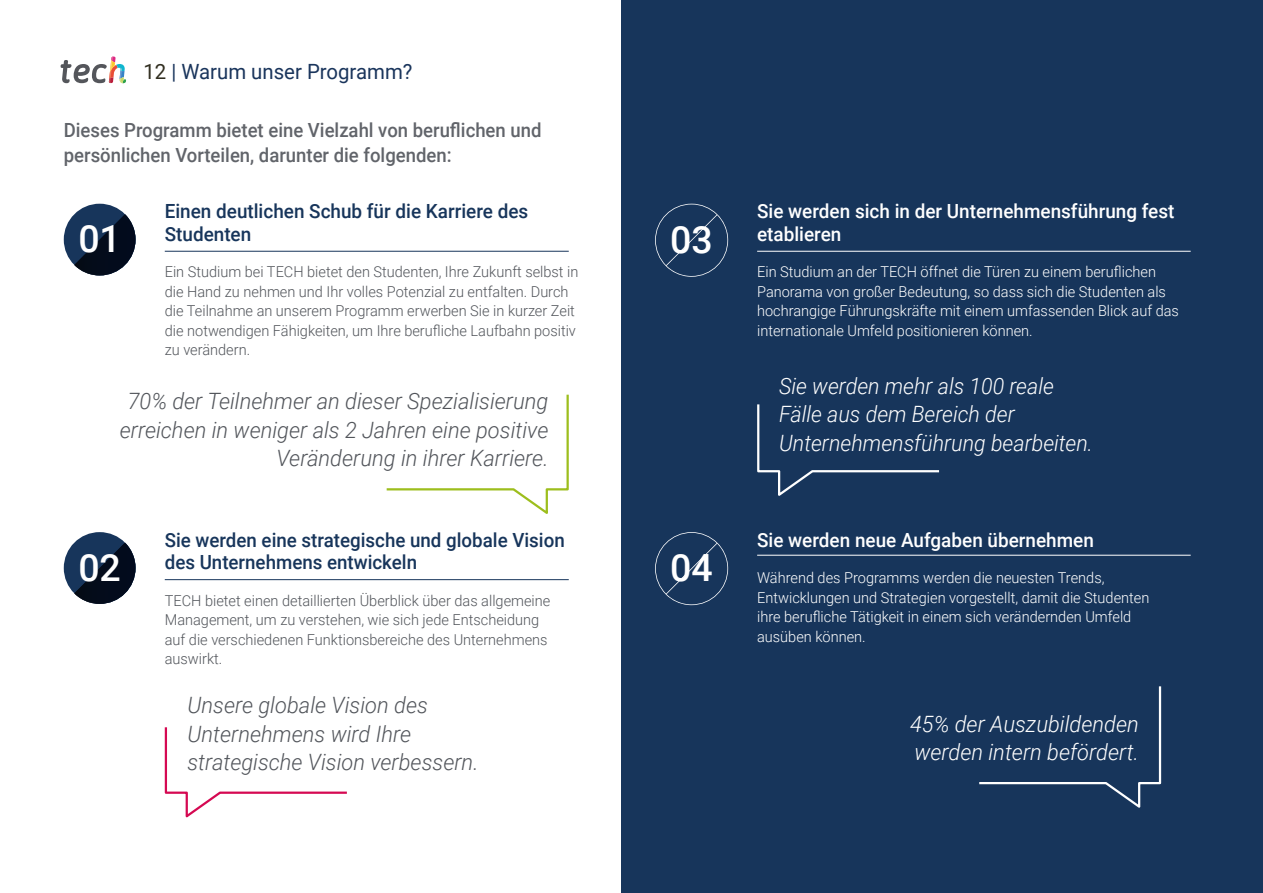
<style>
.page{position:relative;width:1263px;height:893px;background:#fff}
.page>*{position:absolute;margin:0;border:0;box-sizing:border-box;transform-origin:0 0}
.t1{font:500 37.5px "Roboto";color:#fff}
.t2{font:italic 300 22.5px/28.5px "Roboto";color:#52555b;text-align:right}
.t3{font:italic 300 22.5px/28.5px "Roboto";color:#fff;scale:.95 1}
.t4{font:italic 300 22.5px/28.5px "Roboto";color:#fff}
.t5{font:21px "Roboto";color:#1a355c}
.t6{font:500 19.5px/25.5px "Roboto";color:#61646a;scale:.95 1}
.t7{font:500 19.5px/22.5px "Roboto";color:#fff}
.t8{font:500 19.5px/22.5px "Roboto";color:#17355b;scale:.96 1}
.t9{font:500 19.5px/22.5px "Roboto";color:#17355b}
.t10{font:300 15px/19.5px "Roboto";color:#52555b}
.t11{font:300 15px/19.5px "Roboto";color:#fff}
.s1{color:#312e20}
</style>
<div class="page">
<svg style="left:61px;top:57px;width:65px;height:27px"></svg>
<div style="left:621px;top:0;width:642px;height:893px;background:#17355b"></div>
<hr style="left:165px;top:251px;width:404px;height:1px;background:#17355b">
<hr style="left:757px;top:251px;width:434px;height:1px;background:#fff">
<svg style="left:386px;top:394px;width:183px;height:120px"></svg>
<svg style="left:757px;top:404px;width:183px;height:92px"></svg>
<hr style="left:165px;top:579px;width:404px;height:1px;background:#17355b">
<hr style="left:757px;top:555px;width:434px;height:1px;background:#fff">
<svg style="left:979px;top:686px;width:183px;height:122px"></svg>
<svg style="left:164px;top:727px;width:183px;height:91px"></svg>
<svg style="left:655px;top:204px;width:73px;height:73px"></svg>
<svg style="left:655px;top:532px;width:73px;height:73px"></svg>
<div style="left:64px;top:204px;width:72px;height:71px;background:#17355b;border-radius:50%"></div>
<svg style="left:74px;top:214px;width:62px;height:61px"></svg>
<div style="left:64px;top:532px;width:72px;height:72px;background:#17355b;border-radius:50%"></div>
<svg style="left:74px;top:543px;width:62px;height:61px"></svg>
<h3 class="t5" style="left:144px;top:57px;width:270px"><span class="s1">12</span> | Warum unser Programm?</h3>
<h3 class="t6" style="left:64px;top:116px;width:504px">Dieses Programm bietet eine Vielzahl von beruflichen und persönlichen Vorteilen, darunter die folgenden:</h3>
<h3 class="t9" style="left:165px;top:199px;width:365px">Einen deutlichen Schub für die Karriere des<br>Studenten</h3>
<p class="t10" style="left:165px;top:262px;width:415px">Ein Studium bei TECH bietet den Studenten, Ihre Zukunft selbst in die Hand zu nehmen und Ihr volles Potenzial zu entfalten. Durch die Teilnahme an unserem Programm erwerben Sie in kurzer Zeit die notwendigen Fähigkeiten, um Ihre berufliche Laufbahn positiv zu verändern.</p>
<h2 class="t2" style="left:120px;top:386px;width:430px">70% der Teilnehmer an dieser Spezialisierung erreichen in weniger als 2 Jahren eine positive<br>Veränderung in ihrer Karriere.</h2>
<h1 class="t1" style="left:78px;top:213px;width:44px">01</h1>
<h1 class="t1" style="left:78px;top:541px;width:44px">02</h1>
<h3 class="t8" style="left:165px;top:528px;width:418px">Sie werden eine strategische und globale Vision des Unternehmens entwickeln</h3>
<p class="t10" style="left:165px;top:590px;width:387px">TECH bietet einen detaillierten Überblick über das allgemeine Management, um zu verstehen, wie sich jede Entscheidung auf die verschiedenen Funktionsbereiche des Unternehmens auswirkt.</p>
<h2 class="t2" style="left:187px;top:690px;width:292px;text-align:left">Unsere globale Vision des<br>Unternehmens wird Ihre strategische Vision verbessern.</h2>
<h1 class="t1" style="left:670px;top:213px;width:44px">03</h1>
<h1 class="t1" style="left:670px;top:542px;width:44px">04</h1>
<h3 class="t7" style="left:757px;top:199px;width:419px">Sie werden sich in der Unternehmensführung fest etablieren</h3>
<p class="t11" style="left:757px;top:262px;width:423px">Ein Studium an der TECH öffnet die Türen zu einem beruflichen Panorama von großer Bedeutung, so dass sich die Studenten als hochrangige Führungskräfte mit einem umfassenden Blick auf das internationale Umfeld positionieren können.</p>
<h2 class="t3" style="left:779px;top:371px;width:332px">Sie werden mehr als 100 reale<br>Fälle aus dem Bereich der<br>Unternehmensführung bearbeiten.</h2>
<h3 class="t7" style="left:757px;top:528px;width:338px">Sie werden neue Aufgaben übernehmen</h3>
<p class="t11" style="left:757px;top:568px;width:394px">Während des Programms werden die neuesten Trends, Entwicklungen und Strategien vorgestellt, damit die Studenten ihre berufliche Tätigkeit in einem sich verändernden Umfeld ausüben können.</p>
<h2 class="t4" style="left:910px;top:709px;width:230px">45% der Auszubildenden werden intern befördert.</h2>
</div>
